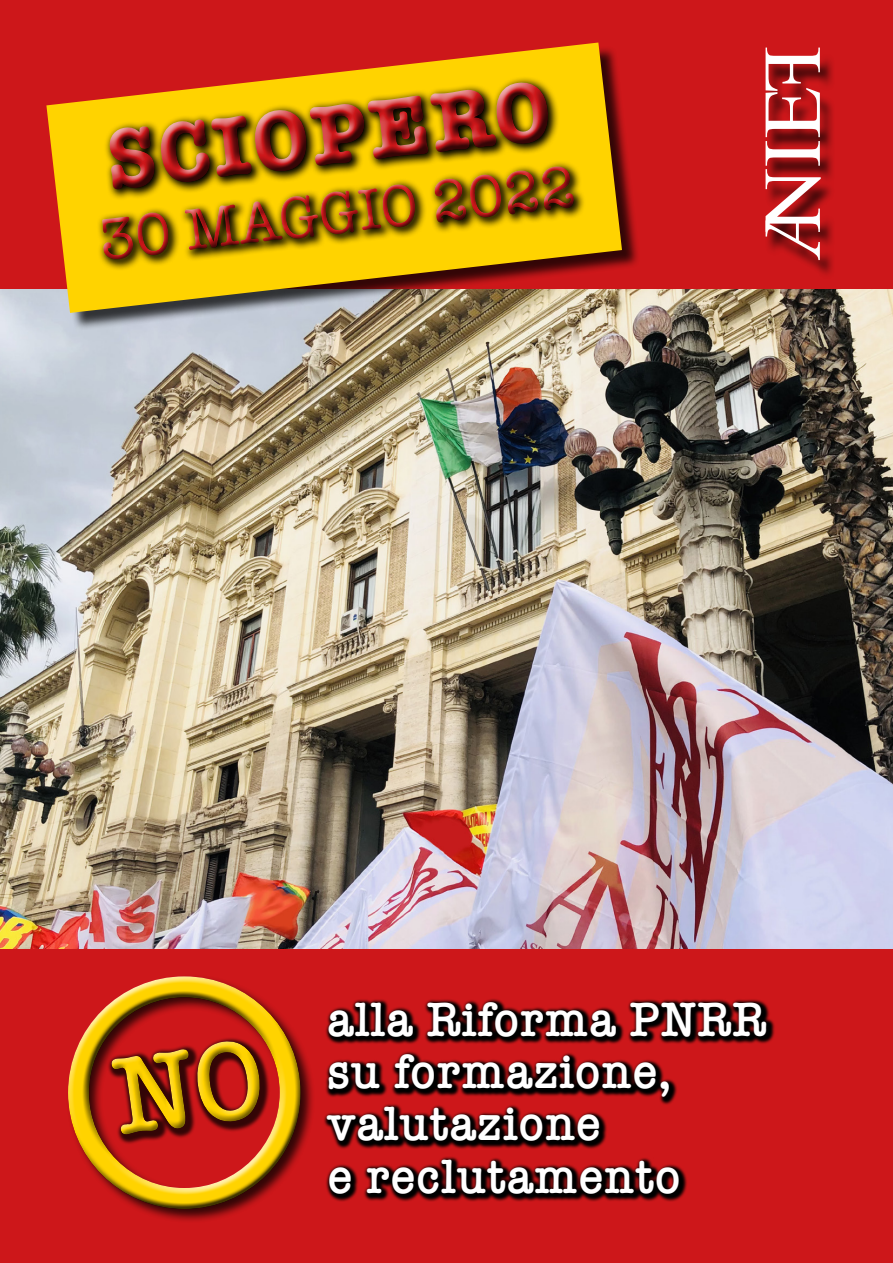
<style>
.page{position:relative;width:893px;height:1263px;background:#fff}
.page>*{position:absolute;margin:0;border:0;box-sizing:border-box;transform-origin:0 0}
.t1{font:700 87px "American Typewriter";color:#cd171a;scale:.93 1}
.t2{font:60px "American Typewriter";color:#cd171a;scale:.93 1}
.t3{font:600 49.65px/52.2px "American Typewriter";letter-spacing:.03em;color:#fff;scale:.93 1}
</style>
<div class="page">
<div style="left:0;top:0;width:893px;height:336px;background:#cd171a"></div>
<img style="left:0;top:290px;width:893px;height:659px">
<div style="left:0;top:949px;width:893px;height:314px;background:#cd171a"></div>
<svg style="left:324px;top:999px;width:451px;height:203px"></svg>
<div style="left:66px;top:974px;width:249px;height:249px;background:#000;opacity:.75"></div>
<div style="left:66px;top:975px;width:223px;height:220px;background:#fff;opacity:.75"></div>
<div style="left:73px;top:991px;width:229px;height:220px;background:#000;opacity:.75"></div>
<div style="left:49px;top:45px;width:591px;height:286px;background:#000;opacity:.75"></div>
<svg style="left:46px;top:43px;width:576px;height:270px"></svg>
<svg style="left:78px;top:66px;width:503px;height:202px;fill:#ffd300"></svg>
<svg style="left:82px;top:75px;width:504px;height:197px;background:#ad8a05"></svg>
<div style="left:765px;top:53px;width:70px;height:227px;background:#000;opacity:.75"></div>
<svg style="left:766px;top:48px;width:55px;height:212px"></svg>
<svg style="left:103px;top:1031px;width:170px;height:113px"></svg>
<h1 class="t1" style="left:97px;top:87px;width:481px;rotate:-7deg">SCIOPERO</h1>
<p class="t2" style="left:94px;top:197px;width:516px;rotate:-7deg">30 MAGGIO 2022</p>
<p class="t3" style="left:327px;top:992px;width:474px">alla Riforma PNRR su formazione,</p>
<p class="t3" style="left:328px;top:1097px;width:295px">valutazione</p>
<p class="t3" style="left:328px;top:1149px;width:381px">e reclutamento</p>
</div>
